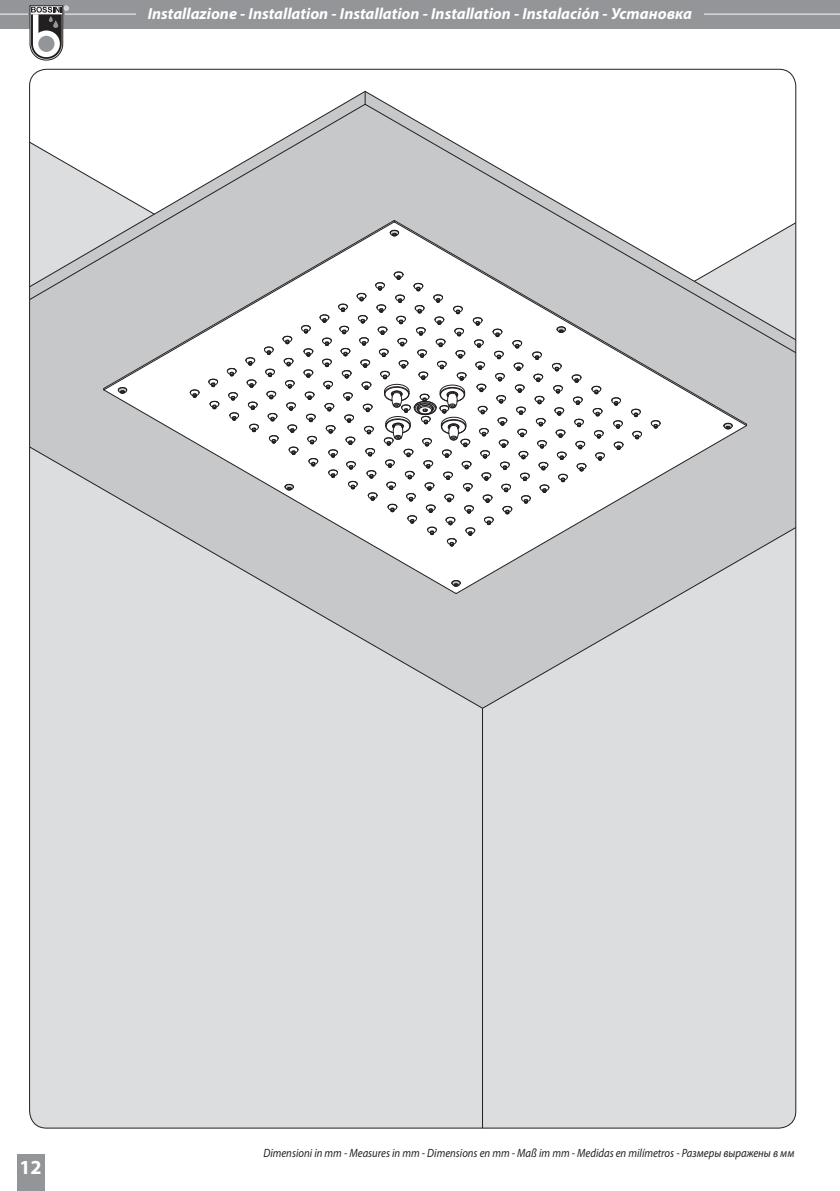
<style>
.page{position:relative;width:840px;height:1191px;background:#fff}
.page>*{position:absolute;margin:0;border:0;box-sizing:border-box;transform-origin:0 0}
.t1{font:700 20px "Myriad Pro";color:#fff}
.t2{font:italic 700 16px "Myriad Pro";color:#fff}
.t3{font:italic 12px "Myriad Pro";color:#231f20;scale:.89 1}
</style>
<div class="page">
<div style="left:0;top:0;width:839px;height:28px;background:#939598"></div>
<hr style="left:0;top:13px;width:839px;height:2px;background:#dcdddf">
<div style="left:17px;top:1154px;width:28px;height:37px;background:#939598"></div>
<hr style="left:28px;top:12px;width:36px;height:3px;background:#939598">
<svg style="left:30px;top:6px;width:38px;height:54px"></svg>
<div style="left:136px;top:6px;width:567px;height:17px;background:#939598"></div>
<div style="left:30px;top:69px;width:765px;height:1059px;background:#dcdddf"></div>
<hr style="left:481px;top:404px;width:1px;height:724px;background:#231f20">
<svg style="left:31px;top:440px;width:762px;height:269px;background:#d5d6d8"></svg>
<svg style="left:31px;top:91px;width:762px;height:349px"></svg>
<svg style="left:364px;top:91px;width:1px;height:13px"></svg>
<svg style="left:102px;top:391px;width:352px;height:204px"></svg>
<svg style="left:454px;top:425px;width:293px;height:170px"></svg>
<svg style="left:395px;top:219px;width:352px;height:206px"></svg>
<svg style="left:102px;top:219px;width:293px;height:171px"></svg>
<svg style="left:117px;top:385px;width:10px;height:9px"></svg>
<svg style="left:388px;top:228px;width:11px;height:9px"></svg>
<svg style="left:722px;top:421px;width:10px;height:8px"></svg>
<svg style="left:450px;top:578px;width:10px;height:9px"></svg>
<svg style="left:227px;top:391px;width:11px;height:10px"></svg>
<svg style="left:245px;top:271px;width:378px;height:276px"></svg>
<h2 class="t2" style="left:148px;top:3px;width:545px">Installazione - Installation - Installation - Installation - Instalación - Установка</h2>
<h1 class="t1" style="left:20px;top:1154px;width:24px">12</h1>
<p class="t3" style="left:263px;top:1145px;width:598px">Dimensioni in mm - Measures in mm - Dimensions en mm - Maß im mm - Medidas en milímetros - Размеры выражены в мм</p>
</div>
